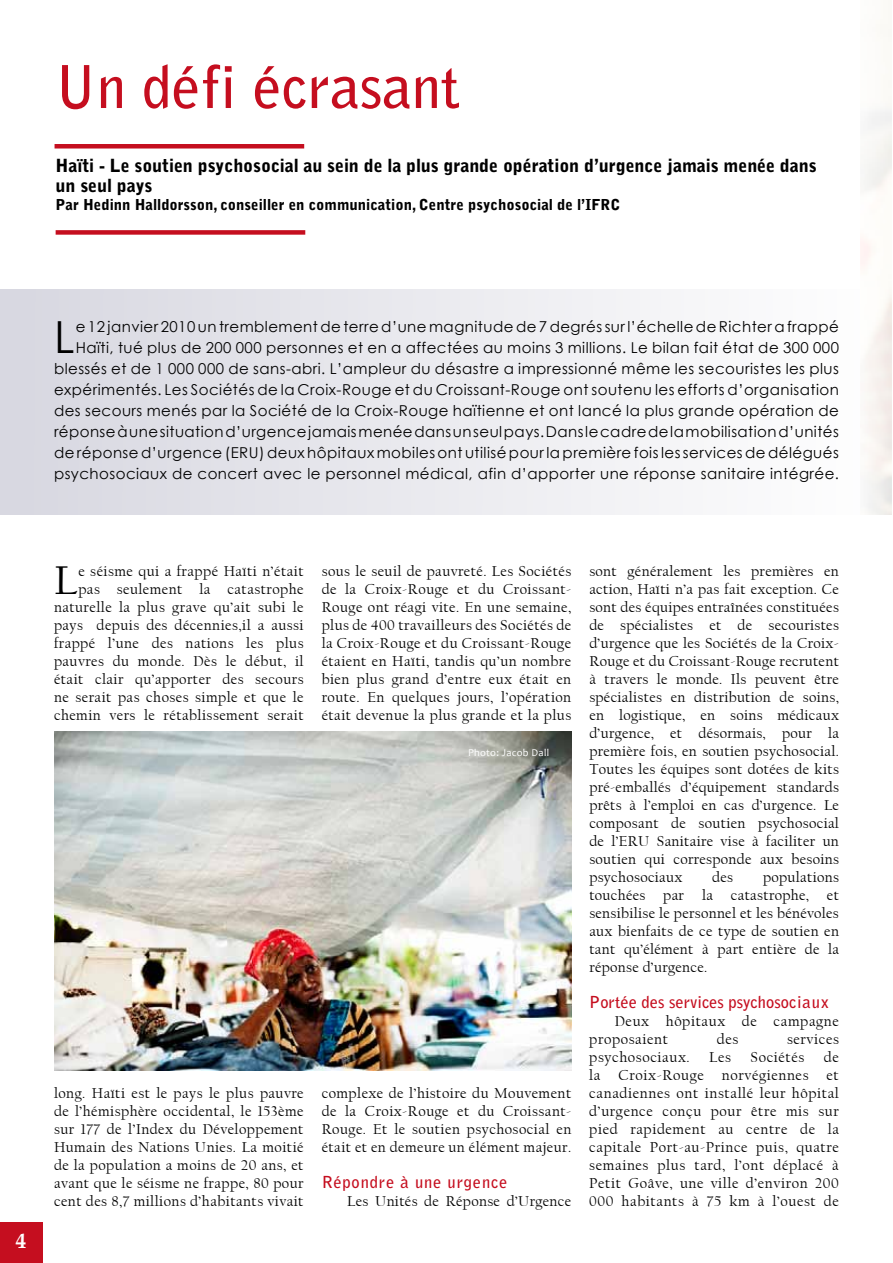
<style>
.page{position:relative;width:893px;height:1263px;background:#fff}
.page>*{position:absolute;margin:0;border:0;box-sizing:border-box;transform-origin:0 0}
.t1{font:700 58.5px "Bell Gothic Std";color:#c50e1f}
.t2{font:44.25px "Century Gothic";color:#000}
.t3{font:42.15px "Californian FB";color:#000}
.t4{font:700 21px "Book Antiqua";color:#fff}
.t5{font:900 18px/19.5px "Bell Gothic Std";letter-spacing:-.005em;color:#000}
.t6{font:700 16.5px "Bell Gothic Std";color:#c50e1f}
.t7{font:700 16.5px "Bell Gothic Std";letter-spacing:.05em;color:#c50e1f}
.t8{font:15px/18px "Californian FB";letter-spacing:.03em;color:#000;text-align:justify}
.t9{font:15px/21px "Century Gothic";letter-spacing:.03em;color:#000;text-align:right}
.t10{font:900 15px "Bell Gothic Std";color:#000}
.t11{font:10.5px "Candara";letter-spacing:.025em;color:#fff}
</style>
<div class="page">
<div style="left:0;top:1222px;width:42px;height:41px;background:#c50e1f"></div>
<div style="left:56px;top:230px;width:249px;height:5px;background:#c50e1f"></div>
<div style="left:55px;top:144px;width:249px;height:5px;background:#c50e1f"></div>
<div style="left:0;top:290px;width:877px;height:225px;background:linear-gradient(to right,#d7d7e0,#fefefe)"></div>
<img style="left:54px;top:731px;width:517px;height:339px">
<img style="left:861px;top:29px;width:31px;height:486px">
<h1 class="t1" style="left:55px;top:51px;width:407px">Un défi écrasant</h1>
<p class="t5" style="left:56px;top:156px;width:762px">Haïti - Le soutien psychosocial au sein de la plus grande opération d’urgence jamais menée dans un seul pays</p>
<p class="t10" style="left:56px;top:196px;width:566px">Par Hedinn Halldorsson, conseiller en communication, Centre psychosocial de l’IFRC</p>
<p class="t9" style="left:54px;top:316px;width:786px">e 12 janvier 2010 un tremblement de terre d’une magnitude de 7 degrés sur l’échelle de Richter a frappé Haïti, tué plus de 200 000 personnes et en a affectées au moins 3 millions. Le bilan fait état de 300 000 blessés et de 1 000 000 de sans-abri. L’ampleur du désastre a impressionné même les secouristes les plus expérimentés. Les Sociétés de la Croix-Rouge et du Croissant-Rouge ont soutenu les efforts d’organisation des secours menés par la Société de la Croix-Rouge haïtienne et ont lancé la plus grande opération de réponse à une situation d’urgence jamais menée dans un seul pays. Dans le cadre de la mobilisation d’unités de réponse d’urgence (ERU) deux hôpitaux mobiles ont utilisé pour la première fois les services de délégués psychosociaux de concert avec le personnel médical, afin d’apporter une réponse sanitaire intégrée.</p>
<h2 class="t2" style="left:54px;top:306px;width:22px">L</h2>
<h3 class="t4" style="left:16px;top:1226px;width:12px">4</h3>
<p class="t8" style="left:54px;top:562px;width:251px;text-align:right">e séisme qui a frappé Haïti n’était pas seulement la catastrophe naturelle la plus grave qu’ait subi le pays depuis des décennies,il a aussi frappé l’une des nations les plus pauvres du monde. Dès le début, il était clair qu’apporter des secours ne serait pas choses simple et que le chemin vers le rétablissement serait</p>
<h3 class="t3" style="left:54px;top:557px;width:25px">L</h3>
<p class="t8" style="left:322px;top:562px;width:251px">sous le seuil de pauvreté. Les Sociétés de la Croix-Rouge et du Croissant-Rouge ont réagi vite. En une semaine, plus de 400 travailleurs des Sociétés de la Croix-Rouge et du Croissant-Rouge étaient en Haïti, tandis qu’un nombre bien plus grand d’entre eux était en route. En quelques jours, l’opération était devenue la plus grande et la plus</p>
<p class="t11" style="left:468px;top:746px;width:83px">Photo: Jacob Dall</p>
<p class="t8" style="left:54px;top:1084px;width:251px">long. Haïti est le pays le plus pauvre de l’hémisphère occidental, le 153ème sur 177 de l’Index du Développement Humain des Nations Unies. La moitié de la population a moins de 20 ans, et avant que le séisme ne frappe, 80 pour cent des 8,7 millions d’habitants vivait</p>
<p class="t8" style="left:322px;top:1084px;width:251px">complexe de l’histoire du Mouvement de la Croix-Rouge et du Croissant-Rouge. Et le soutien psychosocial en était et en demeure un élément majeur.</p>
<p class="t7" style="left:322px;top:1172px;width:187px">Répondre à une urgence</p>
<p class="t8" style="left:347px;top:1192px;width:226px">Les Unités de Réponse d’Urgence</p>
<p class="t8" style="left:589px;top:562px;width:251px">sont généralement les premières en action, Haïti n’a pas fait exception. Ce sont des équipes entraînées constituées de spécialistes et de secouristes d’urgence que les Sociétés de la Croix-Rouge et du Croissant-Rouge recrutent à travers le monde. Ils peuvent être spécialistes en distribution de soins, en logistique, en soins médicaux d’urgence, et désormais, pour la première fois, en soutien psychosocial.<br>Toutes les équipes sont dotées de kits pré-emballés d’équipement standards prêts à l’emploi en cas d’urgence. Le composant de soutien psychosocial de l’ERU Sanitaire vise à faciliter un soutien qui corresponde aux besoins psychosociaux</p>
<p class="t8" style="left:712px;top:868px;width:22px">des</p>
<p class="t8" style="left:589px;top:868px;width:251px;text-indent:174px">populations touchées par la catastrophe, et sensibilise le personnel et les bénévoles aux bienfaits de ce type de soutien en tant qu’élément à part entière de la réponse d’urgence.</p>
<p class="t6" style="left:589px;top:992px;width:241px">Portée des services psychosociaux</p>
<p class="t8" style="left:589px;top:1012px;width:251px;text-indent:26px">Deux hôpitaux de campagne proposaient</p>
<p class="t8" style="left:717px;top:1030px;width:23px">des</p>
<p class="t8" style="left:787px;top:1030px;width:53px">services</p>
<p class="t8" style="left:589px;top:1048px;width:102px">psychosociaux.</p>
<p class="t8" style="left:709px;top:1048px;width:23px">Les</p>
<p class="t8" style="left:751px;top:1048px;width:55px">Sociétés</p>
<p class="t8" style="left:589px;top:1048px;width:251px;text-indent:235px">de la Croix-Rouge norvégiennes et canadiennes ont installé leur hôpital d’urgence conçu pour être mis sur pied rapidement au centre de la capitale Port-au-Prince puis, quatre semaines plus tard, l’ont déplacé à Petit Goâve, une ville d’environ 200<br>000 habitants à 75 km à l’ouest de</p>
</div>
